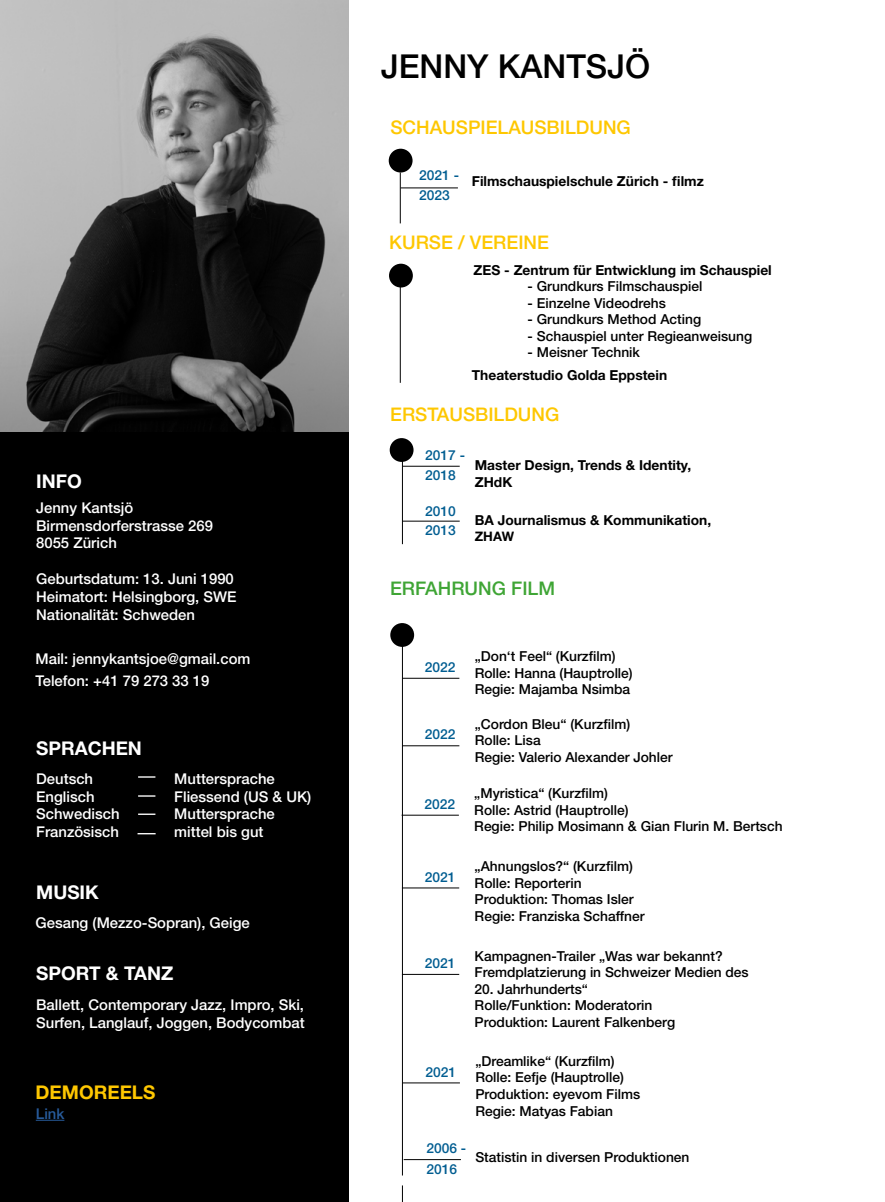
<style>
.page{position:relative;width:885px;height:1202px;background:#fff}
.page>*{position:absolute;margin:0;border:0;box-sizing:border-box;transform-origin:0 0}
.t1{font:500 33px "Helvetica Neue LT Std";color:#000}
.t2{font:700 18.9px "Helvetica Neue LT Std";color:#fff}
.t3{font:700 18.9px "Helvetica Neue LT Std";color:#fec700}
.t4{font:500 18.75px "Helvetica Neue LT Std";color:#fec700}
.t5{font:500 18.75px "Helvetica Neue LT Std";color:#3fa535}
.t6{font:500 14.85px/17.9px "Helvetica Neue LT Std";color:#fff}
.t7{font:500 14.85px "Helvetica Neue LT Std";color:#275b9b}
.t8{font:500 13.8px/16.5px "Helvetica Neue LT Std";color:#000}
.t9{font:700 13.8px/16.5px "Helvetica Neue LT Std";color:#000}
.t10{font:500 13.8px/20.5px "Helvetica Neue LT Std";color:#005d91}
.t11{font:700 13.05px "Helvetica Neue LT Std";color:#000}
</style>
<div class="page">
<div style="left:0;top:421px;width:348px;height:781px;background:#000"></div>
<img style="left:0;top:1px;width:349px;height:430px">
<div style="left:389px;top:264px;width:24px;height:23px;background:#000;border-radius:50%"></div>
<hr style="left:400px;top:287px;width:1px;height:96px;background:#000">
<svg style="left:138px;top:776px;width:17px;height:1px"></svg>
<svg style="left:138px;top:795px;width:17px;height:1px"></svg>
<svg style="left:138px;top:813px;width:17px;height:2px"></svg>
<svg style="left:36px;top:1119px;width:28px;height:1px"></svg>
<div style="left:390px;top:623px;width:24px;height:24px;background:#000;border-radius:50%"></div>
<hr style="left:402px;top:635px;width:1px;height:540px;background:#000">
<hr style="left:402px;top:1082px;width:58px;height:1px;background:#000">
<svg style="left:137px;top:833px;width:18px;height:1px"></svg>
<hr style="left:403px;top:1159px;width:58px;height:1px;background:#000">
<hr style="left:402px;top:521px;width:57px;height:1px;background:#000">
<hr style="left:402px;top:466px;width:57px;height:1px;background:#000">
<hr style="left:402px;top:454px;width:1px;height:90px;background:#000">
<hr style="left:402px;top:887px;width:57px;height:1px;background:#000">
<hr style="left:402px;top:974px;width:57px;height:1px;background:#000">
<div style="left:388px;top:149px;width:24px;height:23px;background:#000;border-radius:50%"></div>
<hr style="left:400px;top:172px;width:1px;height:51px;background:#000">
<hr style="left:400px;top:188px;width:58px;height:1px;background:#000">
<div style="left:389px;top:438px;width:24px;height:24px;background:#000;border-radius:50%"></div>
<hr style="left:401px;top:815px;width:58px;height:1px;background:#000">
<svg style="left:402px;top:1185px;width:1px;height:17px"></svg>
<hr style="left:402px;top:745px;width:57px;height:1px;background:#000">
<hr style="left:402px;top:678px;width:57px;height:1px;background:#000">
<h2 class="t2" style="left:36px;top:469px;width:47px">INFO</h2>
<p class="t6" style="left:36px;top:498px;width:178px">Jenny Kantsjö<br>Birmensdorferstrasse 269<br>8055 Zürich</p>
<p class="t6" style="left:36px;top:570px;width:202px">Geburtsdatum: 13. Juni 1990<br>Heimatort: Helsingborg, SWE<br>Nationalität: Schweden</p>
<p class="t6" style="left:36px;top:648px;width:216px;line-height:22px">Mail: jennykantsjoe@gmail.com<br>Telefon: +41 79 273 33 19</p>
<h2 class="t2" style="left:36px;top:736px;width:107px">SPRACHEN</h2>
<p class="t6" style="left:36px;top:769px;width:85px">Deutsch<br>Englisch<br>Schwedisch<br>Französisch</p>
<h2 class="t2" style="left:36px;top:880px;width:64px">MUSIK</h2>
<p class="t6" style="left:174px;top:769px;width:138px">Muttersprache<br>Fliessend (US &amp; UK)<br>Muttersprache mittel bis gut</p>
<p class="t6" style="left:36px;top:914px;width:216px">Gesang (Mezzo-Sopran), Geige</p>
<h2 class="t2" style="left:36px;top:961px;width:139px">SPORT &amp; TANZ</h2>
<p class="t6" style="left:36px;top:995px;width:270px">Ballett, Contemporary Jazz, Impro, Ski,<br>Surfen, Langlauf, Joggen, Bodycombat</p>
<h2 class="t3" style="left:36px;top:1080px;width:121px">DEMOREELS</h2>
<p class="t7" style="left:36px;top:1105px;width:30px">Link</p>
<h1 class="t1" style="left:381px;top:46px;width:270px">JENNY KANTSJÖ</h1>
<h3 class="t4" style="left:390px;top:116px;width:242px">SCHAUSPIELAUSBILDUNG</h3>
<p class="t10" style="left:419px;top:165px;width:41px">2021 -<br>2023</p>
<p class="t9" style="left:471px;top:172px;width:233px">Filmschauspielschule Zürich - filmz</p>
<h3 class="t4" style="left:389px;top:231px;width:161px">KURSE / VEREINE</h3>
<p class="t9" style="left:473px;top:261px;width:299px">ZES - Zentrum für Entwicklung im Schauspiel</p>
<p class="t8" style="left:527px;top:278px;width:176px">- Grundkurs Filmschauspiel</p>
<p class="t8" style="left:527px;top:294px;width:140px">- Einzelne Videodrehs</p>
<p class="t8" style="left:527px;top:311px;width:175px">- Grundkurs Method Acting</p>
<p class="t8" style="left:527px;top:327px;width:226px">- Schauspiel unter Regieanweisung</p>
<p class="t8" style="left:527px;top:344px;width:114px">- Meisner Technik</p>
<p class="t9" style="left:471px;top:367px;width:197px">Theaterstudio Golda Eppstein</p>
<h3 class="t4" style="left:390px;top:403px;width:170px">ERSTAUSBILDUNG</h3>
<p class="t10" style="left:425px;top:444px;width:41px">2017 -<br>2018</p>
<p class="t10" style="left:425px;top:501px;width:32px;line-height:19.6px">2010<br>2013</p>
<p class="t9" style="left:474px;top:457px;width:218px">Master Design, Trends &amp; Identity,<br>ZHdK</p>
<p class="t9" style="left:474px;top:512px;width:238px">BA Journalismus &amp; Kommunikation,</p>
<p class="t11" style="left:474px;top:528px;width:41px">ZHAW</p>
<h3 class="t5" style="left:390px;top:577px;width:166px">ERFAHRUNG FILM</h3>
<p class="t10" style="left:425px;top:656px;width:32px">2022</p>
<p class="t10" style="left:425px;top:724px;width:32px">2022</p>
<p class="t10" style="left:424px;top:793px;width:32px">2022</p>
<p class="t10" style="left:424px;top:866px;width:32px">2021</p>
<p class="t8" style="left:474px;top:648px;width:159px">„Don‘t Feel“ (Kurzfilm)<br>Rolle: Hanna (Hauptrolle)<br>Regie: Majamba Nsimba</p>
<p class="t8" style="left:474px;top:715px;width:199px">„Cordon Bleu“ (Kurzfilm)<br>Rolle: Lisa<br>Regie: Valerio Alexander Johler</p>
<p class="t8" style="left:474px;top:785px;width:310px">„Myristica“ (Kurzfilm)<br>Rolle: Astrid (Hauptrolle)<br>Regie: Philip Mosimann &amp; Gian Flurin M. Bertsch</p>
<p class="t8" style="left:474px;top:857px;width:171px">„Ahnungslos?“ (Kurzfilm)<br>Rolle: Reporterin<br>Produktion: Thomas Isler<br>Regie: Franziska Schaffner</p>
<p class="t10" style="left:424px;top:952px;width:32px">2021</p>
<p class="t8" style="left:474px;top:947px;width:275px">Kampagnen-Trailer „Was war bekannt?<br>Fremdplatzierung in Schweizer Medien des</p>
<p class="t8" style="left:474px;top:980px;width:202px">20. Jahrhunderts“<br>Rolle/Funktion: Moderatorin<br>Produktion: Laurent Falkenberg</p>
<p class="t10" style="left:425px;top:1061px;width:32px">2021</p>
<p class="t10" style="left:426px;top:1137px;width:41px">2006 -<br>2016</p>
<p class="t8" style="left:475px;top:1052px;width:166px">„Dreamlike“ (Kurzfilm)<br>Rolle: Eefje (Hauptrolle)<br>Produktion: eyevom Films<br>Regie: Matyas Fabian</p>
<p class="t8" style="left:475px;top:1148px;width:215px">Statistin in diversen Produktionen</p>
</div>
